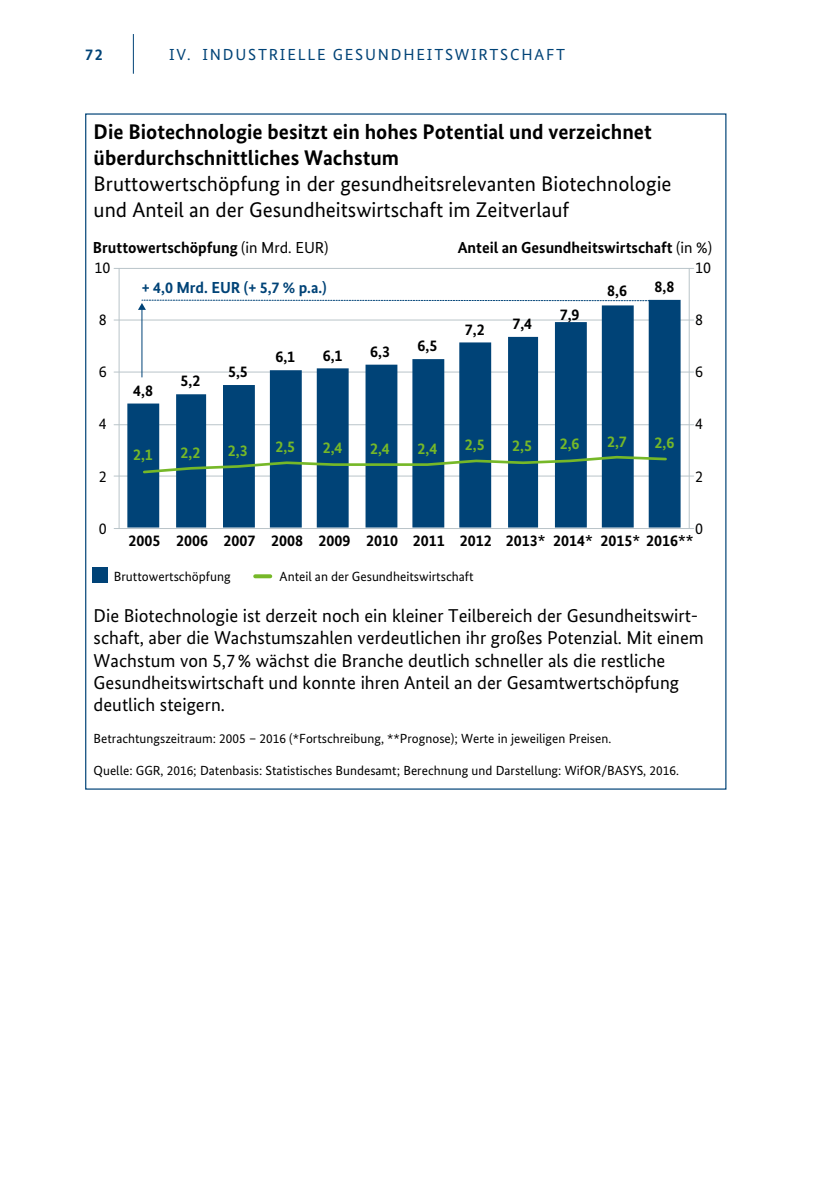
<style>
.page{position:relative;width:840px;height:1191px;background:#fff}
.page>*{position:absolute;margin:0;border:0;box-sizing:border-box;transform-origin:0 0}
.t1{font:21.2px/26px "Bundes Sans";color:#000}
.t2{font:700 21.2px/26px "Bundes Sans";color:#000}
.t3{font:18.6px/22.4px "Bundes Sans";color:#000}
.t4{font:700 16px "Bundes Sans";color:#000}
.t5{font:700 16px "Bundes Sans";color:#76b828}
.t6{font:16px "Bundes Sans";letter-spacing:.11em;color:#004377}
.t7{font:700 16px "Bundes Sans";color:#004377}
.t8{font:16px "Bundes Sans";color:#000}
.t9{font:13.4px "Bundes Sans";color:#000}
.t10{font:13.2px "Bundes Sans";color:#000}
.s1{font-weight:400}
</style>
<div class="page">
<hr style="left:133px;top:34px;width:1px;height:40px;background:#004377">
<div style="left:93px;top:568px;width:15px;height:15px;background:#004377"></div>
<svg style="left:255px;top:574px;width:15px;height:4px"></svg>
<hr style="left:114px;top:268px;width:579px;height:1px;background:#b9c4c9">
<hr style="left:688px;top:268px;width:1px;height:260px;background:#b9c4c9">
<hr style="left:119px;top:268px;width:1px;height:260px;background:#b9c4c9">
<hr style="left:114px;top:475px;width:579px;height:1px;background:#b9c4c9">
<hr style="left:114px;top:424px;width:579px;height:1px;background:#b9c4c9">
<hr style="left:114px;top:372px;width:579px;height:1px;background:#b9c4c9">
<hr style="left:114px;top:320px;width:579px;height:1px;background:#b9c4c9">
<hr style="left:114px;top:528px;width:579px;height:1px;background:#b9c4c9">
<svg style="left:127px;top:300px;width:553px;height:227px"></svg>
<svg style="left:141px;top:454px;width:527px;height:21px"></svg>
<p class="t7" style="left:85px;top:44px;width:19px">72</p>
<p class="t6" style="left:169px;top:44px;width:397px">IV. INDUSTRIELLE GESUNDHEITSWIRTSCHAFT</p>
<p class="t2" style="left:94px;top:119px;width:559px">Die Biotechnologie besitzt ein hohes Potential und verzeichnet überdurchschnittliches Wachstum</p>
<p class="t1" style="left:94px;top:171px;width:579px">Bruttowertschöpfung in der gesundheitsrelevanten Biotechnologie und Anteil an der Gesundheitswirtschaft im Zeitverlauf</p>
<p class="t4" style="left:93px;top:238px;width:237px">Bruttowertschöpfung <span class="s1">(in Mrd. EUR)</span></p>
<p class="t4" style="left:457px;top:238px;width:256px">Anteil an Gesundheitswirtschaft <span class="s1">(in %)</span></p>
<p class="t8" style="left:94px;top:258px;width:17px">10</p>
<p class="t8" style="left:694px;top:258px;width:17px">10</p>
<p class="t7" style="left:142px;top:278px;width:186px">+ 4,0 Mrd. EUR (+ 5,7 % p.a.)</p>
<p class="t4" style="left:607px;top:281px;width:21px">8,6</p>
<p class="t4" style="left:654px;top:276px;width:21px">8,8</p>
<p class="t8" style="left:99px;top:310px;width:9px">8</p>
<p class="t4" style="left:464px;top:319px;width:21px">7,2</p>
<p class="t4" style="left:512px;top:313px;width:21px">7,4</p>
<p class="t4" style="left:559px;top:305px;width:21px">7,9</p>
<p class="t8" style="left:694px;top:310px;width:9px">8</p>
<p class="t4" style="left:275px;top:347px;width:21px">6,1</p>
<p class="t4" style="left:322px;top:346px;width:21px">6,1</p>
<p class="t4" style="left:370px;top:341px;width:21px">6,3</p>
<p class="t4" style="left:417px;top:336px;width:21px">6,5</p>
<p class="t8" style="left:99px;top:362px;width:9px">6</p>
<p class="t4" style="left:133px;top:380px;width:21px">4,8</p>
<p class="t4" style="left:180px;top:371px;width:21px">5,2</p>
<p class="t4" style="left:228px;top:362px;width:21px">5,5</p>
<p class="t8" style="left:694px;top:362px;width:9px">6</p>
<p class="t8" style="left:99px;top:414px;width:9px">4</p>
<p class="t8" style="left:694px;top:414px;width:9px">4</p>
<p class="t5" style="left:133px;top:445px;width:21px">2,1</p>
<p class="t5" style="left:180px;top:443px;width:21px">2,2</p>
<p class="t5" style="left:228px;top:441px;width:21px">2,3</p>
<p class="t5" style="left:275px;top:436px;width:21px">2,5</p>
<p class="t5" style="left:322px;top:437px;width:21px">2,4</p>
<p class="t5" style="left:370px;top:438px;width:21px">2,4</p>
<p class="t5" style="left:417px;top:438px;width:21px">2,4</p>
<p class="t5" style="left:464px;top:435px;width:21px">2,5</p>
<p class="t5" style="left:512px;top:435px;width:21px">2,5</p>
<p class="t5" style="left:559px;top:433px;width:21px">2,6</p>
<p class="t5" style="left:606px;top:431px;width:21px">2,7</p>
<p class="t5" style="left:654px;top:432px;width:21px">2,6</p>
<p class="t8" style="left:99px;top:466px;width:9px">2</p>
<p class="t8" style="left:694px;top:466px;width:9px">2</p>
<p class="t8" style="left:99px;top:518px;width:9px">0</p>
<p class="t8" style="left:694px;top:518px;width:9px">0</p>
<p class="t4" style="left:128px;top:531px;width:566px">2005 2006 2007 2008 2009 2010 2011 2012 2013* 2014* 2015* 2016**</p>
<p class="t9" style="left:114px;top:568px;width:118px">Bruttowertschöpfung</p>
<p class="t9" style="left:279px;top:568px;width:195px">Anteil an der Gesundheitswirtschaft</p>
<p class="t3" style="left:94px;top:604px;width:611px">Die Biotechnologie ist derzeit noch ein kleiner Teilbereich der Gesundheitswirt&shy;schaft, aber die Wachstumszahlen verdeutlichen ihr großes Potenzial. Mit einem Wachstum von 5,7% wächst die Branche deutlich schneller als die restliche Gesundheitswirtschaft und konnte ihren Anteil an der Gesamtwertschöpfung deutlich steigern.</p>
<p class="t10" style="left:94px;top:730px;width:519px">Betrachtungszeitraum: 2005 – 2016 (*Fortschreibung, **Prognose); Werte in jeweiligen Preisen.</p>
<p class="t10" style="left:94px;top:762px;width:586px">Quelle: GGR, 2016; Datenbasis: Statistisches Bundesamt; Berechnung und Darstellung: WifOR/BASYS, 2016.</p>
</div>
